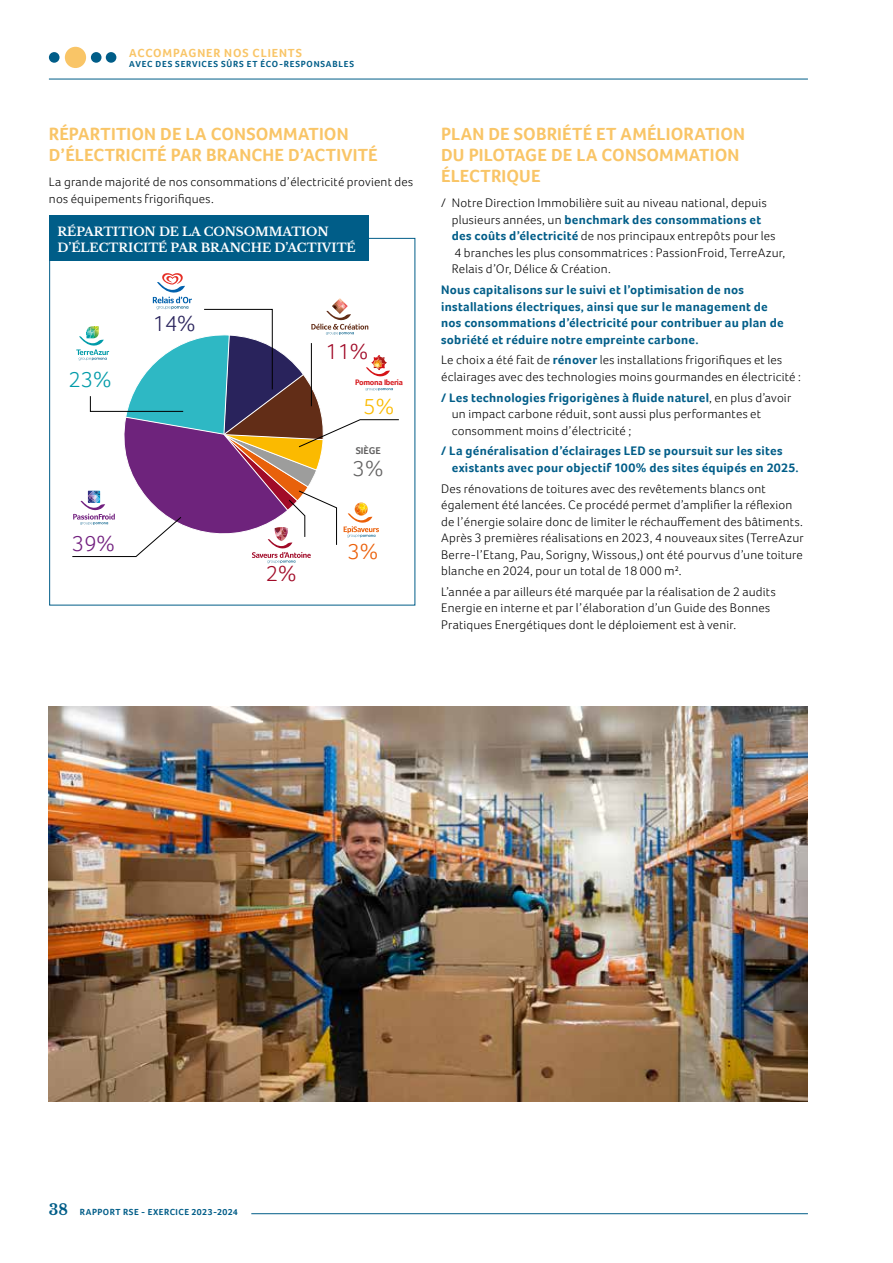
<style>
.page{position:relative;width:893px;height:1263px;background:#fff}
.page>*{position:absolute;margin:0;border:0;box-sizing:border-box;transform-origin:0 0}
.t1{font:300 22.5px "Foco";color:#a10b28}
.t2{font:300 22.5px "Foco";color:#72207f}
.t3{font:300 22.5px "Foco";color:#009ba9}
.t4{font:300 22.5px "Foco";color:#29235c}
.t5{font:300 22.5px "Foco";color:#eb600a}
.t6{font:300 22.5px "Foco";color:#646363}
.t7{font:300 22.5px "Foco";color:#fbba00}
.t8{font:700 18px/21px "Foco";letter-spacing:.01em;color:#f9c567}
.t9{font:300 12.75px/16.5px "Foco";letter-spacing:.015em;color:#000}
.t10{font:700 12.75px/16.5px "Foco";letter-spacing:.02em;color:#005d88}
.t11{font:700 12px/16.5px "Libre Baskerville";color:#fff}
.t12{font:700 12px "Foco";letter-spacing:.075em;color:#f9c567}
.t13{font:700 10.05px "Foco";color:#646363}
.t14{font:700 9px "Foco";letter-spacing:.08em;color:#005d88}
.t15{font:700 9px "Foco";letter-spacing:.055em;color:#005d88}
.t16{font:700 8.1px "Foco";letter-spacing:-.035em;color:#d51317}
.s1{font-weight:700;color:#005d88}
.s2{font-family:"Libre Baskerville";font-size:15px}
</style>
<div class="page">
<div style="left:49px;top:215px;width:320px;height:46px;background:#005d88"></div>
<img style="left:49px;top:706px;width:758px;height:396px">
<svg style="left:72px;top:273px;width:327px;height:290px"></svg>
<div style="left:65px;top:47px;width:21px;height:21px;background:#f9c567;border-radius:50%"></div>
<div style="left:49px;top:52px;width:11px;height:11px;background:#005d88;border-radius:50%"></div>
<div style="left:91px;top:52px;width:11px;height:11px;background:#005d88;border-radius:50%"></div>
<div style="left:106px;top:52px;width:10px;height:11px;background:#005d88;border-radius:50%"></div>
<hr style="left:49px;top:79px;width:759px;height:1px;background:#005d88">
<hr style="left:251px;top:1213px;width:557px;height:1px;background:#005d88">
<p class="t12" style="left:129px;top:46px;width:174px">ACCOMPAGNER NOS CLIENTS</p>
<p class="t14" style="left:129px;top:59px;width:226px">AVEC DES SERVICES SÛRS ET ÉCO-RESPONSABLES</p>
<h2 class="t8" style="left:49px;top:124px;width:330px">RÉPARTITION DE LA CONSOMMATION<br>D’ÉLECTRICITÉ PAR BRANCHE D’ACTIVITÉ</h2>
<p class="t9" style="left:49px;top:174px;width:366px">La grande majorité de nos consommations d’électricité provient des nos équipements frigorifiques.</p>
<p class="t11" style="left:57px;top:223px;width:300px">RÉPARTITION DE LA CONSOMMATION<br>D’ÉLECTRICITÉ PAR BRANCHE D’ACTIVITÉ</p>
<h1 class="t3" style="left:69px;top:366px;width:44px">23%</h1>
<h1 class="t4" style="left:153px;top:310px;width:44px">14%</h1>
<h1 class="t1" style="left:326px;top:339px;width:44px">11%</h1>
<p class="t16" style="left:355px;top:378px;width:49px">Pomona Iberia</p>
<h1 class="t7" style="left:364px;top:394px;width:32px">5%</h1>
<p class="t13" style="left:356px;top:445px;width:27px">SIÈGE</p>
<h1 class="t6" style="left:353px;top:455px;width:32px">3%</h1>
<h1 class="t2" style="left:72px;top:531px;width:44px">39%</h1>
<h1 class="t5" style="left:348px;top:538px;width:32px">3%</h1>
<h1 class="t1" style="left:266px;top:560px;width:32px">2%</h1>
<h2 class="t8" style="left:441px;top:124px;width:305px">PLAN DE SOBRIÉTÉ ET AMÉLIORATION<br>DU PILOTAGE DE LA CONSOMMATION<br>ÉLECTRIQUE</h2>
<p class="t9" style="left:452px;top:195px;width:335px;text-indent:-11px">/ Notre Direction Immobilière suit au niveau national, depuis plusieurs années, un <span class="s1">benchmark des consommations et<br>des coûts d’électricité</span> de nos principaux entrepôts pour les 4 branches les plus consommatrices : PassionFroid, TerreAzur, Relais d’Or, Délice &amp; Création.</p>
<p class="t10" style="left:441px;top:281px;width:344px">Nous capitalisons sur le suivi et l’optimisation de nos installations électriques, ainsi que sur le management de nos consommations d’électricité pour contribuer au plan de sobriété et réduire notre empreinte carbone.</p>
<p class="t9" style="left:441px;top:352px;width:361px">Le choix a été fait de <span class="s1">rénover</span> les installations frigorifiques et les éclairages avec des technologies moins gourmandes en électricité :</p>
<p class="t9" style="left:452px;top:389px;width:341px;text-indent:-11px"><span class="s1">/ Les technologies frigorigènes à fluide naturel</span>, en plus d’avoir un impact carbone réduit, sont aussi plus performantes et consomment moins d’électricité ;</p>
<p class="t10" style="left:452px;top:443px;width:348px;text-indent:-11px">/ La généralisation d’éclairages LED se poursuit sur les sites existants avec pour objectif 100% des sites équipés en 2025.</p>
<p class="t9" style="left:441px;top:480px;width:364px">Des rénovations de toitures avec des revêtements blancs ont également été lancées. Ce procédé permet d’amplifier la réflexion de l’énergie solaire donc de limiter le réchauffement des bâtiments.<br>Après 3 premières réalisations en 2023, 4 nouveaux sites (TerreAzur Berre-l’Etang, Pau, Sorigny, Wissous,) ont été pourvus d’une toiture blanche en 2024, pour un total de 18 000 m².</p>
<p class="t9" style="left:441px;top:583px;width:336px">L’année a par ailleurs été marquée par la réalisation de 2 audits<br>Energie en interne et par l’élaboration d’un Guide des Bonnes<br>Pratiques Energétiques dont le déploiement est à venir.</p>
<p class="t15" style="left:49px;top:1207px;width:191px"><span class="s2">38</span> RAPPORT RSE - EXERCICE 2023-2024</p>
</div>
